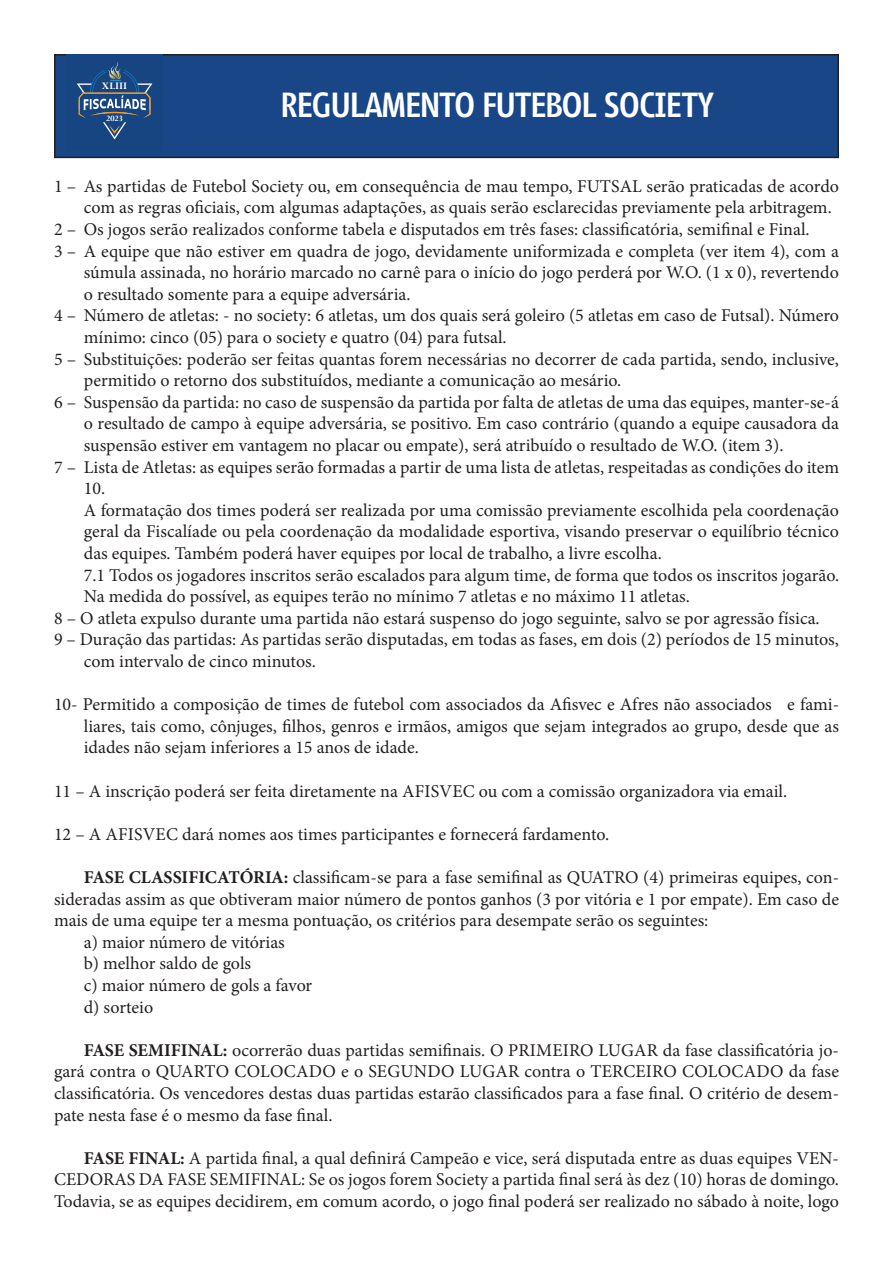
<style>
.page{position:relative;width:893px;height:1263px;background:#fff}
.page>*{position:absolute;margin:0;border:0;box-sizing:border-box;transform-origin:0 0}
.t1{font:700 36px "Lipa Agate Low Cnd";color:#fff}
.t2{font:18px/21.6px "Minion Pro";color:#231f20;text-align:justify}
.t3{font:700 11.1px "Perpetua";color:#fff}
.t4{font:700 9px "Perpetua";color:#fff}
.s1{font-weight:700}
</style>
<div class="page">
<div style="left:55px;top:55px;width:783px;height:102px;background:#184687"></div>
<div style="left:54px;top:54px;width:785px;height:104px;border:2px solid #231f20"></div>
<div style="left:66px;top:54px;width:97px;height:97px;background:#174581"></div>
<svg style="left:77px;top:62px;width:75px;height:77px"></svg>
<p class="t3" style="left:102px;top:79px;width:27px">XLIII</p>
<p class="t4" style="left:106px;top:113px;width:18px">2023</p>
<h1 class="t1" style="left:281px;top:84px;width:434px">REGULAMENTO FUTEBOL SOCIETY</h1>
<p class="t2" style="left:54px;top:175px;width:786px">1 – As partidas de Futebol Society ou, em consequência de mau tempo, FUTSAL serão praticadas de acordo</p>
<p class="t2" style="left:84px;top:197px;width:749px">com as regras oficiais, com algumas adaptações, as quais serão esclarecidas previamente pela arbitragem.</p>
<p class="t2" style="left:54px;top:218px;width:757px">2 – Os jogos serão realizados conforme tabela e disputados em três fases: classificatória, semifinal e Final.</p>
<p class="t2" style="left:54px;top:240px;width:786px">3 – A equipe que não estiver em quadra de jogo, devidamente uniformizada e completa (ver item 4), com a</p>
<p class="t2" style="left:84px;top:262px;width:757px">súmula assinada, no horário marcado no carnê para o início do jogo perderá por W.O. (1 x 0), revertendo</p>
<p class="t2" style="left:84px;top:283px;width:328px">o resultado somente para a equipe adversária.</p>
<p class="t2" style="left:54px;top:305px;width:786px">4 – Número de atletas: - no society: 6 atletas, um dos quais será goleiro (5 atletas em caso de Futsal). Número</p>
<p class="t2" style="left:84px;top:326px;width:424px">mínimo: cinco (05) para o society e quatro (04) para futsal.</p>
<p class="t2" style="left:54px;top:348px;width:786px">5 – Substituições: poderão ser feitas quantas forem necessárias no decorrer de cada partida, sendo, inclusive,</p>
<p class="t2" style="left:84px;top:370px;width:539px">permitido o retorno dos substituídos, mediante a comunicação ao mesário.</p>
<p class="t2" style="left:54px;top:391px;width:786px">6 – Suspensão da partida: no caso de suspensão da partida por falta de atletas de uma das equipes, manter-se-á</p>
<p class="t2" style="left:84px;top:413px;width:757px">o resultado de campo à equipe adversária, se positivo. Em caso contrário (quando a equipe causadora da</p>
<p class="t2" style="left:84px;top:434px;width:701px">suspensão estiver em vantagem no placar ou empate), será atribuído o resultado de W.O. (item 3).</p>
<p class="t2" style="left:54px;top:456px;width:787px">7 – Lista de Atletas: as equipes serão formadas a partir de uma lista de atletas, respeitadas as condições do item</p>
<p class="t2" style="left:84px;top:478px;width:23px">10.</p>
<p class="t2" style="left:84px;top:499px;width:757px">A formatação dos times poderá ser realizada por uma comissão previamente escolhida pela coordenação</p>
<p class="t2" style="left:84px;top:521px;width:757px">geral da Fiscalíade ou pela coordenação da modalidade esportiva, visando preservar o equilíbrio técnico</p>
<p class="t2" style="left:84px;top:542px;width:580px">das equipes. Também poderá haver equipes por local de trabalho, a livre escolha.</p>
<p class="t2" style="left:84px;top:564px;width:757px">7.1 Todos os jogadores inscritos serão escalados para algum time, de forma que todos os inscritos jogarão.</p>
<p class="t2" style="left:84px;top:586px;width:608px">Na medida do possível, as equipes terão no mínimo 7 atletas e no máximo 11 atletas.</p>
<p class="t2" style="left:54px;top:607px;width:767px">8 – O atleta expulso durante uma partida não estará suspenso do jogo seguinte, salvo se por agressão física.</p>
<p class="t2" style="left:54px;top:629px;width:786px">9 – Duração das partidas: As partidas serão disputadas, em todas as fases, em dois (2) períodos de 15 minutos,</p>
<p class="t2" style="left:84px;top:650px;width:234px">com intervalo de cinco minutos.</p>
<p class="t2" style="left:84px;top:694px;width:757px;text-indent:-30px">10- Permitido a composição de times de futebol com associados da Afisvec e Afres não associados e fami&shy;liares, tais como, cônjuges, filhos, genros e irmãos, amigos que sejam integrados ao grupo, desde que as idades não sejam inferiores a 15 anos de idade.</p>
<p class="t2" style="left:54px;top:780px;width:735px">11 – A inscrição poderá ser feita diretamente na AFISVEC ou com a comissão organizadora via email.</p>
<p class="t2" style="left:54px;top:823px;width:557px">12 – A AFISVEC dará nomes aos times participantes e fornecerá fardamento.</p>
<p class="t2" style="left:84px;top:866px;width:757px"><span class="s1">FASE CLASSIFICATÓRIA:</span> classificam-se para a fase semifinal as QUATRO (4) primeiras equipes, con-</p>
<p class="t2" style="left:54px;top:888px;width:787px">sideradas assim as que obtiveram maior número de pontos ganhos (3 por vitória e 1 por empate). Em caso de</p>
<p class="t2" style="left:54px;top:910px;width:656px">mais de uma equipe ter a mesma pontuação, os critérios para desempate serão os seguintes:</p>
<p class="t2" style="left:84px;top:931px;width:202px">a) maior número de vitórias</p>
<p class="t2" style="left:84px;top:953px;width:169px">b) melhor saldo de gols</p>
<p class="t2" style="left:84px;top:974px;width:230px">c) maior número de gols a favor</p>
<p class="t2" style="left:84px;top:996px;width:71px">d) sorteio</p>
<p class="t2" style="left:54px;top:1039px;width:786px;text-indent:30px"><span class="s1">FASE SEMIFINAL:</span> ocorrerão duas partidas semifinais. O PRIMEIRO LUGAR da fase classificatória jo&shy;gará contra o QUARTO COLOCADO e o SEGUNDO LUGAR contra o TERCEIRO COLOCADO da fase classificatória. Os vencedores destas duas partidas estarão classificados para a fase final. O critério de desem&shy;pate nesta fase é o mesmo da fase final.</p>
<p class="t2" style="left:54px;top:1147px;width:786px;text-indent:30px"><span class="s1">FASE FINAL:</span> A partida final, a qual definirá Campeão e vice, será disputada entre as duas equipes VEN-CEDORAS DA FASE SEMIFINAL: Se os jogos forem Society a partida final será às dez (10) horas de domingo.<br>Todavia, se as equipes decidirem, em comum acordo, o jogo final poderá ser realizado no sábado à noite, logo</p>
</div>
